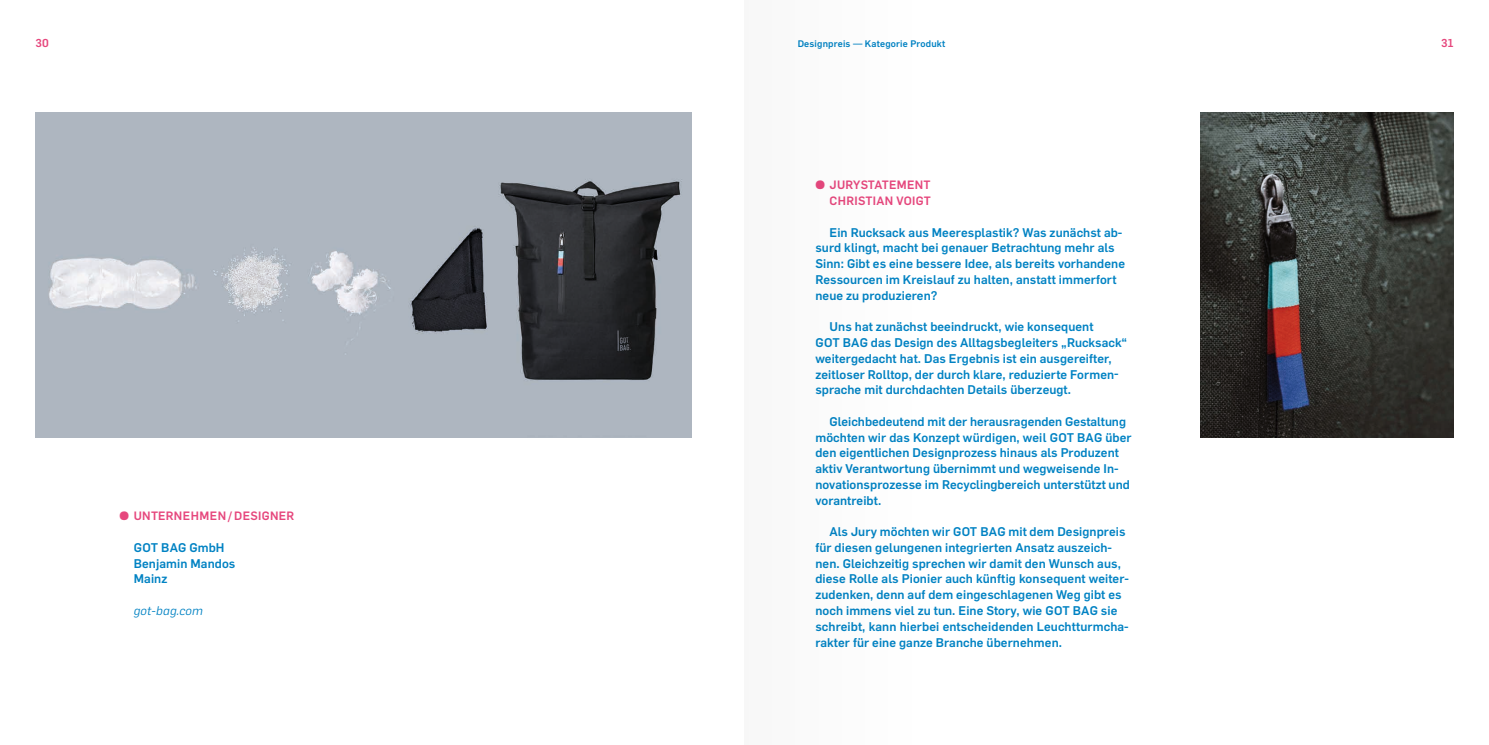
<style>
.page{position:relative;width:1489px;height:745px;background:#fff}
.page>*{position:absolute;margin:0;border:0;box-sizing:border-box;transform-origin:0 0}
.t1{font:500 12.38px/15.8px "Flama";letter-spacing:.005em;color:#0082c3}
.t2{font:italic 12.38px "Flama";letter-spacing:.02em;color:#0082c3}
.t3{font:500 11.88px/15.8px "Flama";letter-spacing:.02em;color:#e6477d;text-align:right}
.t4{font:500 11.25px "Flama";color:#e6477d}
.t5{font:500 9.38px "Flama";letter-spacing:.02em;color:#0082c3}
</style>
<div class="page">
<img style="left:35px;top:112px;width:656px;height:325px">
<img style="left:1200px;top:112px;width:253px;height:325px">
<div style="left:744px;top:0;width:177px;height:744px;background:#fbfbfb"></div>
<p class="t4" style="left:35px;top:35px;width:15px">30</p>
<p class="t4" style="left:1440px;top:35px;width:14px">31</p>
<p class="t5" style="left:797px;top:37px;width:149px">Designpreis — Kategorie Produkt</p>
<p class="t3" style="left:120px;top:507px;width:176px">● UNTERNEHMEN /DESIGNER</p>
<p class="t1" style="left:134px;top:538px;width:103px">GOT BAG GmbH<br>Benjamin Mandos<br>Mainz</p>
<p class="t2" style="left:134px;top:602px;width:71px">got-bag.com</p>
<p class="t3" style="left:815px;top:176px;width:117px">● JURYSTATEMENT<br>CHRISTIAN VOIGT</p>
<p class="t1" style="left:815px;top:223px;width:311px;text-indent:14px">Ein Rucksack aus Meeresplastik? Was zunächst ab&shy;surd klingt, macht bei genauer Betrachtung mehr als Sinn: Gibt es eine bessere Idee, als bereits vorhandene Ressourcen im Kreislauf zu halten, anstatt immerfort neue zu produzieren?</p>
<p class="t1" style="left:815px;top:318px;width:313px;text-indent:14px">Uns hat zunächst beeindruckt, wie konsequent<br>GOT BAG das Design des Alltagsbegleiters „Rucksack“ weitergedacht hat. Das Ergebnis ist ein ausgereifter, zeitloser Rolltop, der durch klare, reduzierte Formen&shy;sprache mit durchdachten Details überzeugt.</p>
<p class="t1" style="left:815px;top:412px;width:318px;text-indent:14px">Gleichbedeutend mit der herausragenden Gestaltung möchten wir das Konzept würdigen, weil GOT BAG über den eigentlichen Designprozess hinaus als Produzent aktiv Verantwortung übernimmt und wegweisende In&shy;novationsprozesse im Recyclingbereich unterstützt und vorantreibt.</p>
<p class="t1" style="left:815px;top:523px;width:315px;text-indent:14px">Als Jury möchten wir GOT BAG mit dem Designpreis für diesen gelungenen integrierten Ansatz auszeich&shy;nen. Gleichzeitig sprechen wir damit den Wunsch aus, diese Rolle als Pionier auch künftig konsequent weiter&shy;zudenken, denn auf dem eingeschlagenen Weg gibt es noch immens viel zu tun. Eine Story, wie GOT BAG sie schreibt, kann hierbei entscheidenden Leuchtturmcha&shy;rakter für eine ganze Branche übernehmen.</p>
</div>
